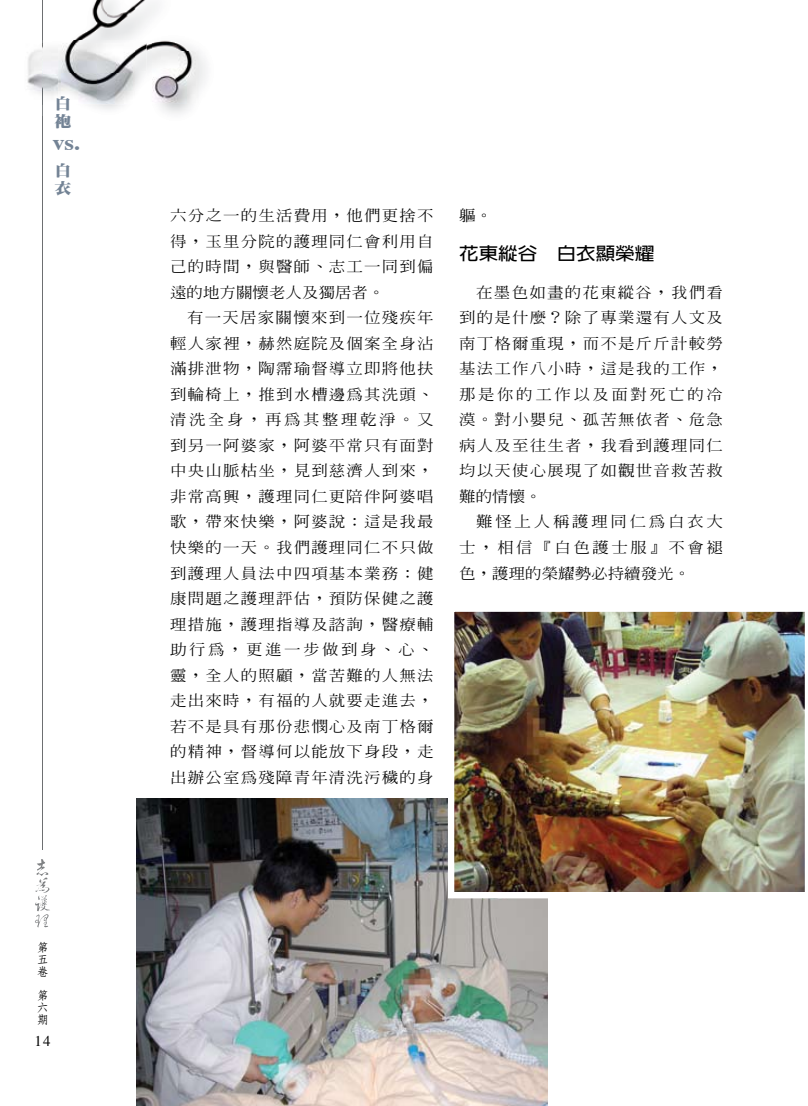
<style>
.page{position:relative;width:808px;height:1106px;background:#fff}
.page>*{position:absolute;margin:0;border:0;box-sizing:border-box;transform-origin:0 0}
.t1{font:700 22.05px "Times";color:#738395;scale:1.11 1}
.t2{font:700 17.55px "New Gothic";color:#000;scale:1.11 1}
.t3{font:900 15.15px/18.1px "Inn Ming";color:#738395;scale:1.11 1}
.t4{font:500 14.85px/25.5px "Inn Ming";letter-spacing:.07em;color:#000;text-align:justify;scale:1.11 1}
.t5{font:14.85px "Times";color:#000}
.t6{font:700 12px/12px "Nan Sung";color:#000;text-align:justify}
</style>
<div class="page">
<svg style="left:35px;top:859px;width:15px;height:68px"></svg>
<hr style="left:42px;top:0;width:1px;height:850px;background:#6d6f71">
<img style="left:42px;top:40px;width:1px;height:76px">
<img style="left:27px;top:49px;width:31px;height:47px">
<img style="left:42px;top:44px;width:1px;height:60px">
<img style="left:74px;top:0;width:124px;height:52px">
<img style="left:147px;top:52px;width:51px;height:52px">
<img style="left:62px;top:40px;width:85px;height:32px">
<img style="left:62px;top:44px;width:72px;height:60px">
<img style="left:136px;top:798px;width:411px;height:308px">
<img style="left:448px;top:611px;width:357px;height:287px">
<p class="t3" style="left:55px;top:94px;width:16px">白袍</p>
<p class="t3" style="left:55px;top:161px;width:16px">白衣</p>
<h1 class="t1" style="left:52px;top:121px;width:27px">vs.</h1>
<p class="t6" style="left:37px;top:941px;width:13px">第五卷</p>
<p class="t6" style="left:37px;top:989px;width:12px">第六期</p>
<p class="t5" style="left:35px;top:1027px;width:17px">14</p>
<p class="t4" style="left:170px;top:203px;width:239px">六分之一的生活費用，他們更捨不得，玉里分院的護理同仁會利用自己的時間，與醫師、志工一同到偏遠的地方關懷老人及獨居者。</p>
<p class="t4" style="left:170px;top:305px;width:239px;text-indent:17px">有一天居家關懷來到一位殘疾年輕人家裡，赫然庭院及個案全身沾滿排泄物，陶霈瑜督導立即將他扶到輪椅上，推到水槽邊為其洗頭、清洗全身，再為其整理乾淨。又到另一阿婆家，阿婆平常只有面對中央山脈枯坐，見到慈濟人到來，非常高興，護理同仁更陪伴阿婆唱歌，帶來快樂，阿婆說：這是我最快樂的一天。我們護理同仁不只做到護理人員法中四項基本業務：健康問題之護理評估，預防保健之護理措施，護理指導及諮詢，醫療輔助行為，更進一步做到身、心、靈，全人的照顧，當苦難的人無法走出來時，有福的人就要走進去，若不是具有那份悲憫心及南丁格爾的精神，督導何以能放下身段，走出辦公室為殘障青年清洗污穢的身</p>
<p class="t4" style="left:459px;top:203px;width:31px">軀。</p>
<p class="t2" style="left:459px;top:245px;width:177px">花東縱谷 白衣顯榮耀</p>
<p class="t4" style="left:459px;top:279px;width:239px;text-indent:17px">在墨色如畫的花東縱谷，我們看到的是什麼？除了專業還有人文及南丁格爾重現，而不是斤斤計較勞基法工作八小時，這是我的工作，那是你的工作以及面對死亡的冷漠。對小嬰兒、孤苦無依者、危急病人及至往生者，我看到護理同仁均以天使心展現了如觀世音救苦救難的情懷。</p>
<p class="t4" style="left:459px;top:509px;width:239px;text-indent:17px">難怪上人稱護理同仁為白衣大士，相信『白色護士服』不會褪色，護理的榮耀勢必持續發光。</p>
</div>
